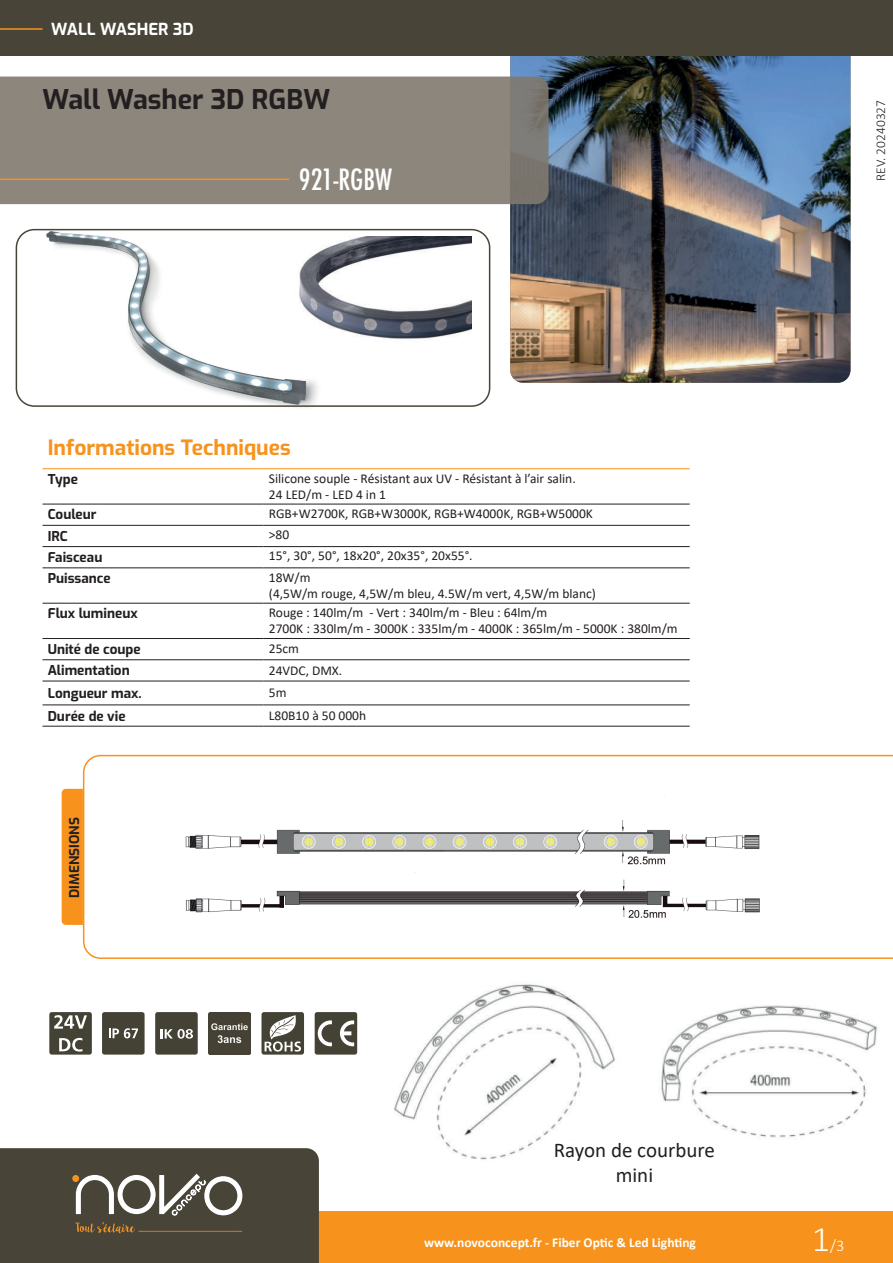
<style>
.page{position:relative;width:893px;height:1263px;background:#fff}
.page>*{position:absolute;margin:0;border:0;box-sizing:border-box;transform-origin:0 0}
.t1{font:500 condensed 28.5px "Futura";color:#fff}
.t2{font:700 27px "Exo";color:#231f20}
.t3{font:700 21px "Exo";color:#f7931d}
.t4{font:21px/25.2px "Calibri";color:#231f20;text-align:center}
.t5{font:700 16.5px "Exo";color:#fff}
.t6{font:300 16.5px "Calibri";color:#fff}
.t7{font:13.5px/16.2px "Calibri";color:#231f20}
.t8{font:700 13.5px "Exo";color:#231f20}
.t9{font:700 13.5px "Calibri";color:#fff}
.t10{font:300 13.5px "Calibri";color:#231f20}
.s1{font-size:36px}
</style>
<div class="page">
<img style="left:510px;top:55px;width:340px;height:328px">
<svg style="left:0;top:77px;width:549px;height:127px;background:#8a847b"></svg>
<hr style="left:0;top:179px;width:289px;height:1px;background:#f7931d">
<div style="left:0;top:0;width:893px;height:55px;background:#484438"></div>
<hr style="left:0;top:28px;width:43px;height:2px;background:#f7931d">
<div style="left:0;top:1212px;width:893px;height:51px;background:#f7931d"></div>
<svg style="left:0;top:1148px;width:319px;height:115px;background:#534f43"></svg>
<div style="left:72px;top:1175px;width:7px;height:7px;background:#f7931d;border-radius:50%"></div>
<img style="left:33px;top:228px;width:298px;height:180px">
<div style="left:16px;top:229px;width:474px;height:178px;border:2px solid #484438;border-radius:18px"></div>
<svg style="left:43px;top:469px;width:647px;height:134px"></svg>
<svg style="left:43px;top:660px;width:647px;height:66px"></svg>
<hr style="left:43px;top:468px;width:221px;height:1px;background:#f7931d">
<hr style="left:264px;top:468px;width:426px;height:1px;background:#f7931d">
<hr style="left:43px;top:504px;width:221px;height:1px;background:#231f20">
<hr style="left:264px;top:504px;width:426px;height:1px;background:#231f20">
<hr style="left:43px;top:525px;width:221px;height:1px;background:#231f20">
<hr style="left:264px;top:525px;width:426px;height:1px;background:#231f20">
<hr style="left:43px;top:546px;width:221px;height:1px;background:#231f20">
<hr style="left:264px;top:546px;width:426px;height:1px;background:#231f20">
<hr style="left:43px;top:567px;width:221px;height:1px;background:#231f20">
<hr style="left:264px;top:567px;width:426px;height:1px;background:#231f20">
<hr style="left:43px;top:603px;width:221px;height:1px;background:#231f20">
<hr style="left:264px;top:603px;width:426px;height:1px;background:#231f20">
<hr style="left:43px;top:638px;width:221px;height:1px;background:#231f20">
<hr style="left:264px;top:638px;width:426px;height:1px;background:#231f20">
<hr style="left:43px;top:659px;width:221px;height:1px;background:#231f20">
<hr style="left:264px;top:659px;width:426px;height:1px;background:#231f20">
<hr style="left:43px;top:681px;width:221px;height:1px;background:#231f20">
<hr style="left:264px;top:681px;width:426px;height:1px;background:#231f20">
<hr style="left:43px;top:704px;width:221px;height:1px;background:#231f20">
<hr style="left:264px;top:704px;width:426px;height:1px;background:#231f20">
<hr style="left:43px;top:726px;width:221px;height:1px;background:#231f20">
<hr style="left:264px;top:726px;width:426px;height:1px;background:#231f20">
<svg style="left:82px;top:754px;width:811px;height:205px"></svg>
<div style="left:62px;top:789px;width:21px;height:136px;background:#f7931d"></div>
<img style="left:277px;top:236px;width:194px;height:116px">
<img style="left:173px;top:785px;width:608px;height:143px">
<img style="left:394px;top:984px;width:483px;height:176px">
<div style="left:546px;top:1141px;width:177px;height:43px;background:#fff"></div>
<div style="left:102px;top:1012px;width:43px;height:42px;background:#444135;border-radius:2px"></div>
<svg style="left:109px;top:1028px;width:29px;height:10px"></svg>
<div style="left:155px;top:1012px;width:43px;height:42px;background:#444135;border-radius:2px"></div>
<svg style="left:161px;top:1029px;width:32px;height:10px"></svg>
<img style="left:208px;top:1012px;width:43px;height:42px">
<svg style="left:261px;top:1012px;width:43px;height:42px"></svg>
<svg style="left:315px;top:1012px;width:42px;height:42px;background:#656359"></svg>
<svg style="left:49px;top:1012px;width:43px;height:42px;background:#6a675e"></svg>
<p class="t5" style="left:51px;top:16px;width:144px">WALL WASHER 3D</p>
<h2 class="t2" style="left:43px;top:79px;width:289px">Wall Washer 3D RGBW</h2>
<h1 class="t1" style="left:299px;top:162px;width:95px">921-RGBW</h1>
<p class="t10" style="left:872px;top:181px;width:82px;rotate:-90deg">REV. 20240327</p>
<h3 class="t3" style="left:48px;top:432px;width:244px">Informations Techniques</h3>
<p class="t8" style="left:48px;top:469px;width:32px">Type</p>
<p class="t7" style="left:269px;top:470px;width:308px">Silicone souple - Résistant aux UV - Résistant à l’air salin.<br>24 LED/m - LED 4 in 1</p>
<p class="t8" style="left:48px;top:504px;width:50px">Couleur</p>
<p class="t7" style="left:269px;top:505px;width:326px">RGB+W2700K, RGB+W3000K, RGB+W4000K, RGB+W5000K</p>
<p class="t8" style="left:48px;top:525px;width:22px">IRC</p>
<p class="t7" style="left:269px;top:526px;width:22px">&gt;80</p>
<p class="t8" style="left:48px;top:547px;width:56px">Faisceau</p>
<p class="t7" style="left:269px;top:547px;width:205px">15°, 30°, 50°, 18x20°, 20x35°, 20x55°.</p>
<p class="t8" style="left:48px;top:568px;width:64px">Puissance</p>
<p class="t7" style="left:269px;top:569px;width:328px">18W/m<br>(4,5W/m rouge, 4,5W/m bleu, 4.5W/m vert, 4,5W/m blanc)</p>
<p class="t8" style="left:48px;top:603px;width:91px">Flux lumineux</p>
<p class="t7" style="left:269px;top:604px;width:410px">Rouge : 140lm/m - Vert : 340lm/m - Bleu : 64lm/m<br>2700K : 330lm/m - 3000K : 335lm/m - 4000K : 365lm/m - 5000K : 380lm/m</p>
<p class="t8" style="left:48px;top:639px;width:94px">Unité de coupe</p>
<p class="t7" style="left:269px;top:640px;width:32px">25cm</p>
<p class="t8" style="left:48px;top:660px;width:83px">Alimentation</p>
<p class="t7" style="left:269px;top:662px;width:75px">24VDC, DMX.</p>
<p class="t8" style="left:48px;top:683px;width:95px">Longueur max.</p>
<p class="t7" style="left:269px;top:684px;width:19px">5m</p>
<p class="t8" style="left:48px;top:705px;width:79px">Durée de vie</p>
<p class="t7" style="left:269px;top:707px;width:99px">L80B10 à 50 000h</p>
<p class="t8" style="left:64px;top:898px;width:82px;rotate:-90deg">DIMENSIONS</p>
<h3 class="t4" style="left:554px;top:1136px;width:163px">Rayon de courbure mini</h3>
<p class="t9" style="left:424px;top:1233px;width:273px">www.novoconcept.fr - Fiber Optic &amp; Led Lighting</p>
<p class="t6" style="left:812px;top:1235px;width:34px"><span class="s1">1</span>/3</p>
</div>
